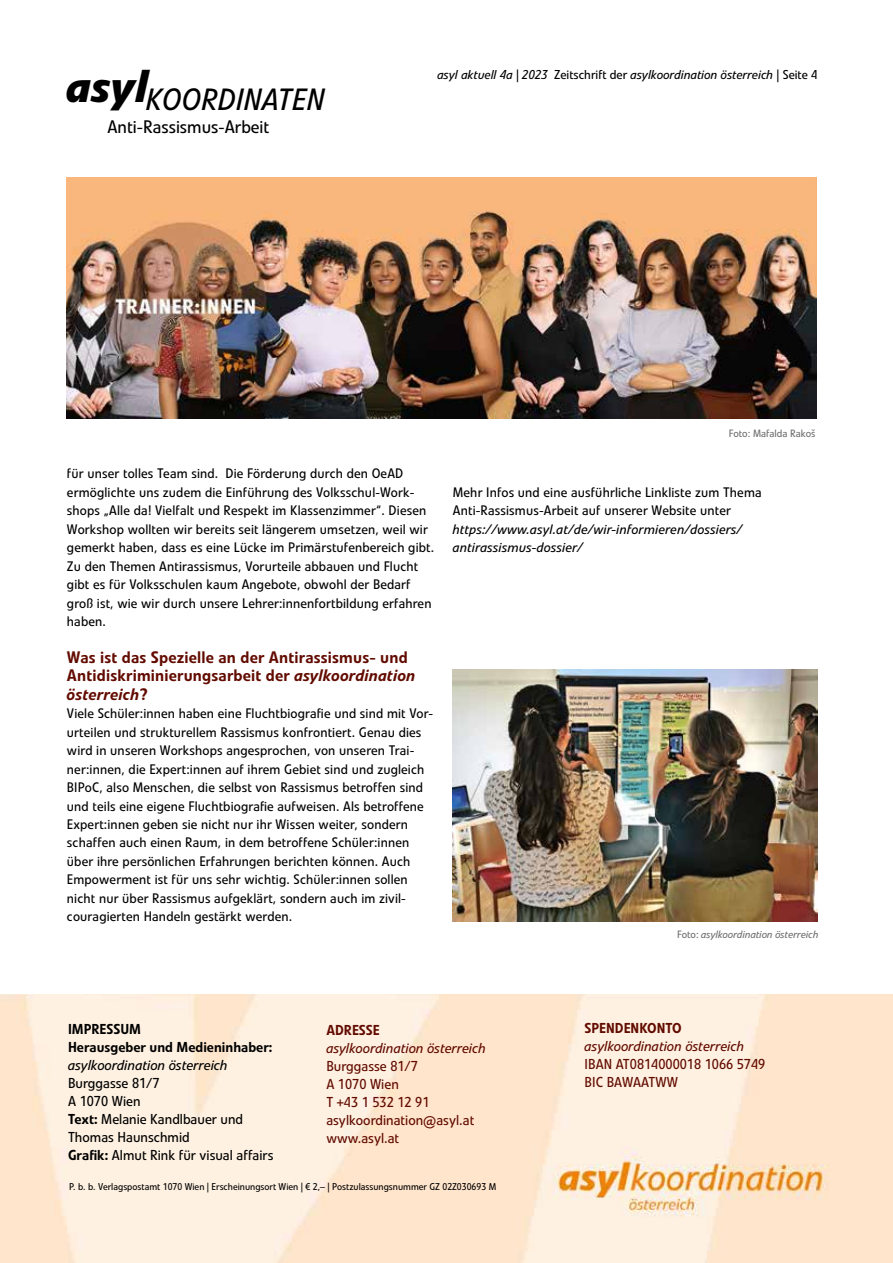
<style>
.page{position:relative;width:893px;height:1263px;background:#fff}
.page>*{position:absolute;margin:0;border:0;box-sizing:border-box;transform-origin:0 0}
.t1{font:italic 30.45px "Linotype Veto";color:#000}
.t2{font:18px "Linotype Veto";color:#000}
.t3{font:500 16.5px/18.5px "Linotype Veto";letter-spacing:.01em;color:#620b00}
.t4{font:14.25px/18px "Linotype Veto";color:#620b00}
.t5{font:14.25px/18px "Linotype Veto";color:#000}
.t6{font:italic 14.25px "Linotype Veto";color:#620b00}
.t7{font:500 14.25px/18px "Linotype Veto";color:#000}
.t8{font:italic 14.25px "Linotype Veto";color:#000}
.t9{font:500 14.25px "Linotype Veto";color:#620b00}
.t10{font:13.65px/18.5px "Linotype Veto";letter-spacing:.01em;color:#000}
.t11{font:italic 13.65px/18.5px "Linotype Veto";letter-spacing:.01em;color:#000}
.t12{font:italic 12.75px "Linotype Veto";color:#000}
.t13{font:italic 10.5px "Linotype Veto";color:#706f6f}
.t14{font:10.5px "Linotype Veto";color:#706f6f}
.t15{font:9.75px "Linotype Veto";color:#000}
.s1{font-style:normal}
.s2{font-style:italic}
.s3{font-weight:500}
</style>
<div class="page">
<img style="left:67px;top:177px;width:749px;height:242px">
<img style="left:452px;top:669px;width:366px;height:252px">
<img style="left:0;top:994px;width:893px;height:269px">
<h1 class="t1" style="left:67px;top:82px;width:260px"><sup>asyl</sup>KOORDINATEN</h1>
<h2 class="t2" style="left:107px;top:116px;width:164px">Anti-Rassismus-Arbeit</h2>
<p class="t12" style="left:437px;top:67px;width:382px">asyl aktuell 4a | 2023 <span class="s1">Zeitschrift der</span> asylkoordination österreich <span class="s1">| Seite 4</span></p>
<p class="t14" style="left:729px;top:427px;width:88px">Foto: Mafalda Rakoš</p>
<p class="t10" style="left:67px;top:465px;width:369px">für unser tolles Team sind. Die Förderung durch den OeAD ermöglichte uns zudem die Einführung des Volksschul-Work&shy;shops „Alle da! Vielfalt und Respekt im Klassenzimmer“. Diesen Workshop wollten wir bereits seit längerem umsetzen, weil wir gemerkt haben, dass es eine Lücke im Primärstufenbereich gibt.<br>Zu den Themen Antirassismus, Vorurteile abbauen und Flucht gibt es für Volksschulen kaum Angebote, obwohl der Bedarf groß ist, wie wir durch unsere Lehrer:innenfortbildung erfahren haben.</p>
<p class="t3" style="left:67px;top:648px;width:350px">Was ist das Spezielle an der Antirassismus- und<br>Antidiskriminierungsarbeit der <span class="s2">asylkoordination österreich</span>?</p>
<p class="t10" style="left:67px;top:704px;width:368px">Viele Schüler:innen haben eine Fluchtbiografie und sind mit Vor&shy;urteilen und strukturellem Rassismus konfrontiert. Genau dies wird in unseren Workshops angesprochen, von unseren Trai&shy;ner:innen, die Expert:innen auf ihrem Gebiet sind und zugleich BIPoC, also Menschen, die selbst von Rassismus betroffen sind und teils eine eigene Fluchtbiografie aufweisen. Als betroffene Expert:innen geben sie nicht nur ihr Wissen weiter, sondern schaffen auch einen Raum, in dem betroffene Schüler:innen über ihre persönlichen Erfahrungen berichten können. Auch Empowerment ist für uns sehr wichtig. Schüler:innen sollen nicht nur über Rassismus aufgeklärt, sondern auch im zivil&shy;couragierten Handeln gestärkt werden.</p>
<p class="t10" style="left:453px;top:483px;width:310px">Mehr Infos und eine ausführliche Linkliste zum Thema<br>Anti-Rassismus-Arbeit auf unserer Website unter</p>
<p class="t11" style="left:453px;top:520px;width:291px">https://www.asyl.at/de/wir-informieren/dossiers/ antirassismus-dossier/</p>
<p class="t13" style="left:677px;top:928px;width:143px"><span class="s1">Foto:</span> asylkoordination österreich</p>
<p class="t7" style="left:68px;top:1020px;width:206px">IMPRESSUM<br>Herausgeber und Medieninhaber:</p>
<p class="t8" style="left:68px;top:1056px;width:161px">asylkoordination österreich</p>
<p class="t5" style="left:68px;top:1074px;width:207px">Burggasse 81/7<br>A 1070 Wien<br><span class="s3">Text:</span> Melanie Kandlbauer und<br>Thomas Haunschmid<br><span class="s3">Grafik:</span> Almut Rink für visual affairs</p>
<p class="t9" style="left:326px;top:1021px;width:55px">ADRESSE</p>
<p class="t6" style="left:326px;top:1039px;width:161px">asylkoordination österreich</p>
<p class="t4" style="left:326px;top:1057px;width:149px">Burggasse 81/7<br>A 1070 Wien<br>T +43 1 532 12 91 asylkoordination@asyl.at www.asyl.at</p>
<p class="t15" style="left:69px;top:1181px;width:429px">P. b. b. Verlagspostamt 1070 Wien | Erscheinungsort Wien | € 2,– | Postzulassungsnummer GZ 02Z030693 M</p>
<p class="t9" style="left:585px;top:1020px;width:99px">SPENDENKONTO</p>
<p class="t6" style="left:585px;top:1038px;width:161px">asylkoordination österreich</p>
<p class="t4" style="left:585px;top:1055px;width:182px">IBAN AT0814000018 1066 5749<br>BIC BAWAATWW</p>
</div>
